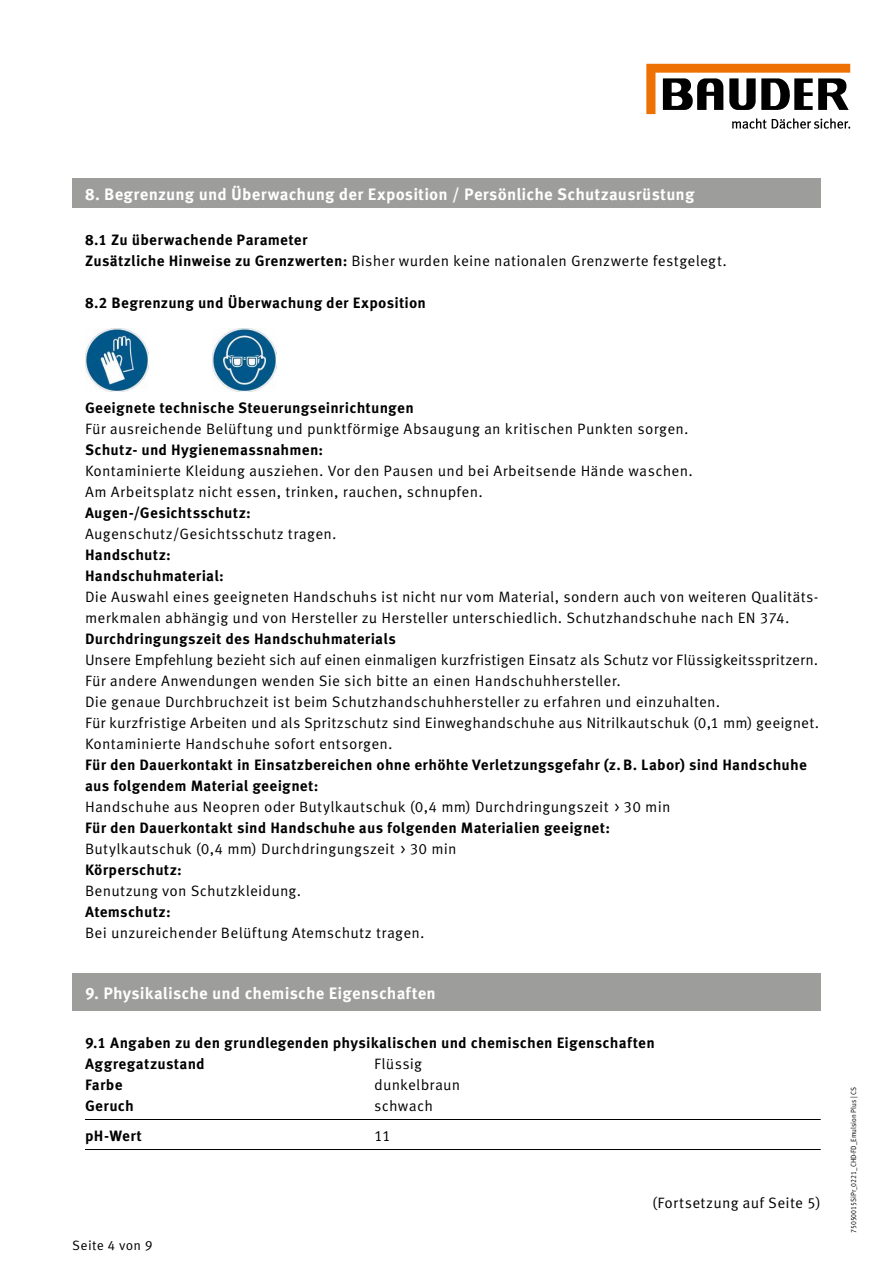
<style>
.page{position:relative;width:893px;height:1263px;background:#fff}
.page>*{position:absolute;margin:0;border:0;box-sizing:border-box;transform-origin:0 0}
.t1{font:700 16.5px "Meta Correspondence Pro";letter-spacing:.01em;color:#fff}
.t2{font:15px/21px "Meta Correspondence Pro";letter-spacing:.01em;color:#000}
.t3{font:700 15px/21px "Meta Correspondence Pro";letter-spacing:.01em;color:#000}
.t4{font:13.5px "Meta Correspondence Pro";letter-spacing:.02em;color:#000}
.t5{font:7.5px "Meta Correspondence Pro";color:#000;scale:.9 1}
.s1{font-weight:400}
</style>
<div class="page">
<svg style="left:646px;top:64px;width:204px;height:65px"></svg>
<div style="left:72px;top:179px;width:749px;height:29px;background:#9d9d9c"></div>
<img style="left:85px;top:328px;width:64px;height:64px">
<img style="left:213px;top:328px;width:63px;height:64px">
<div style="left:72px;top:974px;width:749px;height:37px;background:#9d9d9c"></div>
<hr style="left:85px;top:1119px;width:736px;height:1px;background:#000">
<hr style="left:85px;top:1149px;width:736px;height:1px;background:#000">
<p class="t1" style="left:85px;top:181px;width:611px">8. Begrenzung und Überwachung der Exposition / Persönliche Schutzausrüstung</p>
<p class="t3" style="left:85px;top:229px;width:643px">8.1 Zu überwachende Parameter<br>Zusätzliche Hinweise zu Grenzwerten: <span class="s1">Bisher wurden keine nationalen Grenzwerte festgelegt.</span></p>
<p class="t3" style="left:85px;top:292px;width:343px">8.2 Begrenzung und Überwachung der Exposition</p>
<p class="t3" style="left:85px;top:397px;width:330px">Geeignete technische Steuerungseinrichtungen</p>
<p class="t2" style="left:85px;top:418px;width:605px">Für ausreichende Belüftung und punktförmige Absaugung an kritischen Punkten sorgen.</p>
<p class="t3" style="left:85px;top:439px;width:240px">Schutz- und Hygienemassnahmen:</p>
<p class="t2" style="left:85px;top:460px;width:609px">Kontaminierte Kleidung ausziehen. Vor den Pausen und bei Arbeitsende Hände waschen.<br>Am Arbeitsplatz nicht essen, trinken, rauchen, schnupfen.</p>
<p class="t3" style="left:85px;top:502px;width:167px">Augen-/Gesichtsschutz:</p>
<p class="t2" style="left:85px;top:523px;width:253px">Augenschutz/Gesichtsschutz tragen.</p>
<p class="t3" style="left:85px;top:544px;width:140px">Handschutz:<br>Handschuhmaterial:</p>
<p class="t2" style="left:85px;top:586px;width:735px">Die Auswahl eines geeigneten Handschuhs ist nicht nur vom Material, sondern auch von weiteren Qualitäts&shy;merkmalen abhängig und von Hersteller zu Hersteller unterschiedlich. Schutzhandschuhe nach EN 374.</p>
<p class="t3" style="left:85px;top:628px;width:312px">Durchdringungszeit des Handschuhmaterials</p>
<p class="t2" style="left:85px;top:649px;width:735px">Unsere Empfehlung bezieht sich auf einen einmaligen kurzfristigen Einsatz als Schutz vor Flüssigkeitsspritzern.<br>Für andere Anwendungen wenden Sie sich bitte an einen Handschuhhersteller.<br>Die genaue Durchbruchzeit ist beim Schutzhandschuhhersteller zu erfahren und einzuhalten.<br>Für kurzfristige Arbeiten und als Spritzschutz sind Einweghandschuhe aus Nitrilkautschuk (0,1 mm) geeignet.<br>Kontaminierte Handschuhe sofort entsorgen.</p>
<p class="t3" style="left:85px;top:754px;width:723px">Für den Dauerkontakt in Einsatzbereichen ohne erhöhte Verletzungsgefahr (z.B. Labor) sind Handschuhe aus folgendem Material geeignet:</p>
<p class="t2" style="left:85px;top:796px;width:587px">Handschuhe aus Neopren oder Butylkautschuk (0,4 mm) Durchdringungszeit &gt;30 min</p>
<p class="t3" style="left:85px;top:817px;width:527px">Für den Dauerkontakt sind Handschuhe aus folgenden Materialien geeignet:</p>
<p class="t2" style="left:85px;top:838px;width:373px">Butylkautschuk (0,4 mm) Durchdringungszeit &gt;30 min</p>
<p class="t3" style="left:85px;top:859px;width:98px">Körperschutz:</p>
<p class="t2" style="left:85px;top:880px;width:218px">Benutzung von Schutzkleidung.</p>
<p class="t3" style="left:85px;top:901px;width:87px">Atemschutz:</p>
<p class="t2" style="left:85px;top:922px;width:341px">Bei unzureichender Belüftung Atemschutz tragen.</p>
<p class="t1" style="left:85px;top:980px;width:352px">9. Physikalische und chemische Eigenschaften</p>
<p class="t3" style="left:85px;top:1031px;width:571px">9.1 Angaben zu den grundlegenden physikalischen und chemischen Eigenschaften<br>Aggregatzustand</p>
<p class="t2" style="left:374px;top:1052px;width:49px">Flüssig</p>
<p class="t3" style="left:85px;top:1073px;width:39px">Farbe</p>
<p class="t2" style="left:374px;top:1073px;width:88px">dunkelbraun</p>
<p class="t3" style="left:85px;top:1094px;width:50px">Geruch</p>
<p class="t2" style="left:374px;top:1094px;width:60px">schwach</p>
<p class="t3" style="left:85px;top:1124px;width:58px">pH-Wert</p>
<p class="t2" style="left:374px;top:1124px;width:18px">11</p>
<p class="t4" style="left:72px;top:1235px;width:82px">Seite 4 von 9</p>
<p class="t2" style="left:652px;top:1191px;width:170px">(Fortsetzung auf Seite 5)</p>
<p class="t5" style="left:848px;top:1233px;width:164px;rotate:-90deg">75050015SiPr_0221_CHD-FD_Emulsion Plus | CS</p>
</div>
